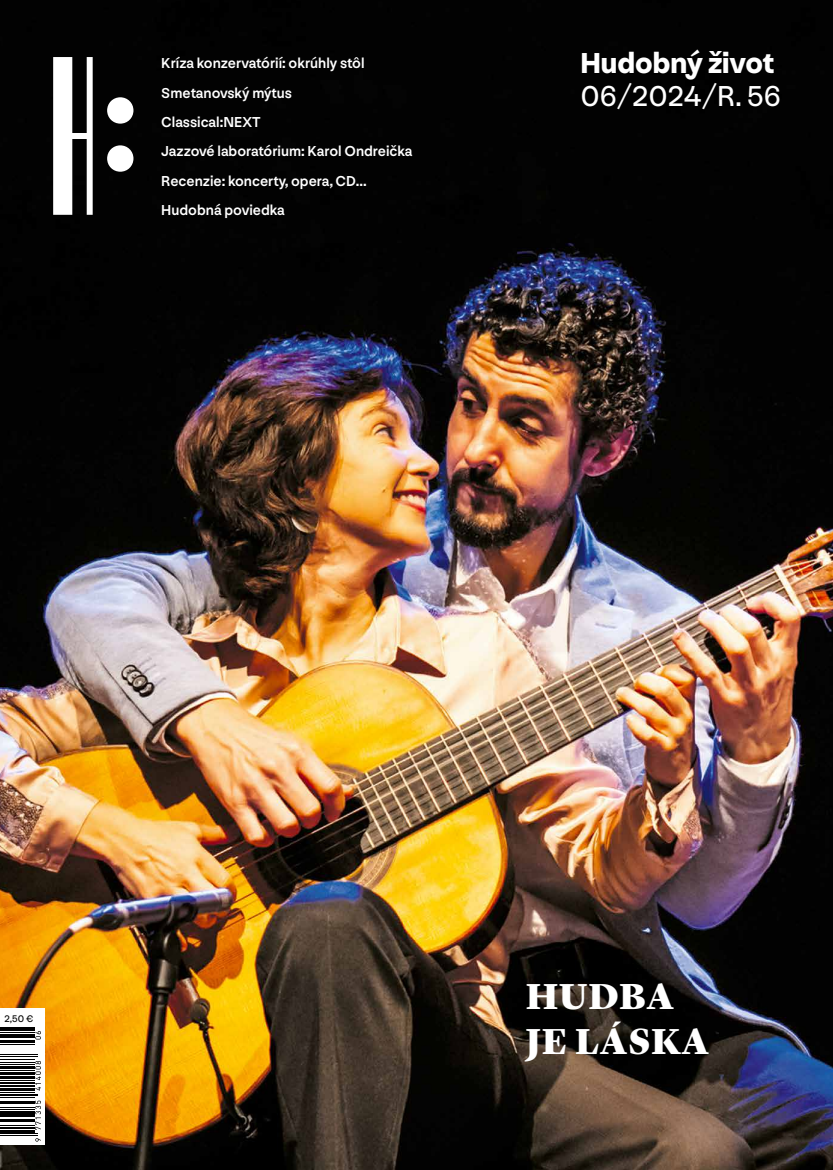
<style>
.page{position:relative;width:833px;height:1170px;background:#fff}
.page>*{position:absolute;margin:0;border:0;box-sizing:border-box;transform-origin:0 0}
.t1{font:900 37.5px/45px "Lyon Display";letter-spacing:.04em;color:#fff}
.t2{font:900 30px "NN Nouvelle Grotesk STD";color:#fff}
.t3{font:30px "NN Nouvelle Grotesk STD";color:#fff}
.t4{font:500 15px/29.4px "NN Nouvelle Grotesk STD";color:#fff}
.t5{font:10px "NN Nouvelle Grotesk STD";color:#000}
</style>
<div class="page">
<img style="left:0;top:0;width:833px;height:1169px">
<svg style="left:53px;top:57px;width:80px;height:158px"></svg>
<div style="left:56px;top:133px;width:34px;height:6px;background:#fff"></div>
<svg style="left:0;top:1008px;width:44px;height:136px"></svg>
<svg style="left:35px;top:1138px;width:6px;height:3px"></svg>
<svg style="left:35px;top:1100px;width:6px;height:29px"></svg>
<svg style="left:35px;top:1060px;width:6px;height:30px"></svg>
<hr style="left:0;top:1134px;width:37px;height:1px;background:#000">
<hr style="left:0;top:1133px;width:37px;height:1px;background:#000">
<hr style="left:0;top:1129px;width:34px;height:3px;background:#000">
<hr style="left:0;top:1127px;width:34px;height:1px;background:#000">
<hr style="left:0;top:1124px;width:34px;height:1px;background:#000">
<hr style="left:0;top:1121px;width:34px;height:1px;background:#000">
<hr style="left:0;top:1118px;width:34px;height:2px;background:#000">
<hr style="left:0;top:1115px;width:34px;height:1px;background:#000">
<svg style="left:0;top:1110px;width:34px;height:4px"></svg>
<hr style="left:0;top:1109px;width:34px;height:1px;background:#000">
<hr style="left:0;top:1107px;width:34px;height:1px;background:#000">
<hr style="left:0;top:1103px;width:34px;height:1px;background:#000">
<hr style="left:0;top:1100px;width:34px;height:2px;background:#000">
<hr style="left:0;top:1097px;width:34px;height:1px;background:#000">
<hr style="left:0;top:1095px;width:37px;height:1px;background:#000">
<hr style="left:0;top:1093px;width:37px;height:1px;background:#000">
<hr style="left:0;top:1091px;width:34px;height:1px;background:#000">
<hr style="left:0;top:1088px;width:34px;height:3px;background:#000">
<hr style="left:0;top:1085px;width:34px;height:1px;background:#000">
<hr style="left:0;top:1081px;width:34px;height:2px;background:#000">
<hr style="left:0;top:1079px;width:34px;height:1px;background:#000">
<hr style="left:0;top:1076px;width:34px;height:3px;background:#000">
<hr style="left:0;top:1072px;width:34px;height:2px;background:#000">
<hr style="left:0;top:1069px;width:34px;height:1px;background:#000">
<hr style="left:0;top:1066px;width:34px;height:2px;background:#000">
<hr style="left:0;top:1063px;width:34px;height:1px;background:#000">
<hr style="left:0;top:1061px;width:34px;height:1px;background:#000">
<hr style="left:0;top:1059px;width:34px;height:1px;background:#000">
<hr style="left:0;top:1055px;width:37px;height:1px;background:#000">
<hr style="left:0;top:1054px;width:37px;height:1px;background:#000">
<hr style="left:0;top:1043px;width:34px;height:1px;background:#000">
<hr style="left:0;top:1041px;width:34px;height:1px;background:#000">
<hr style="left:0;top:1039px;width:34px;height:1px;background:#000">
<hr style="left:0;top:1035px;width:34px;height:2px;background:#000">
<hr style="left:0;top:1033px;width:34px;height:1px;background:#000">
<hr style="left:0;top:1031px;width:34px;height:1px;background:#000">
<hr style="left:0;top:1027px;width:34px;height:3px;background:#000">
<svg style="left:35px;top:1030px;width:6px;height:9px"></svg>
<p class="t4" style="left:161px;top:49px;width:253px">Kríza konzervatórií: okrúhly stôl<br>Smetanovský mýtus<br>Classical:NEXT<br>Jazzové laboratórium: Karol Ondreička<br>Recenzie: koncerty, opera, CD...<br>Hudobná poviedka</p>
<h2 class="t2" style="left:580px;top:44px;width:195px">Hudobný život</h2>
<h2 class="t3" style="left:580px;top:78px;width:202px">06/2024/R. 56</h2>
<p class="t5" style="left:4px;top:1012px;width:31px">2,50 €</p>
<h1 class="t1" style="left:526px;top:970px;width:184px">HUDBA<br>JE LÁSKA</h1>
</div>
